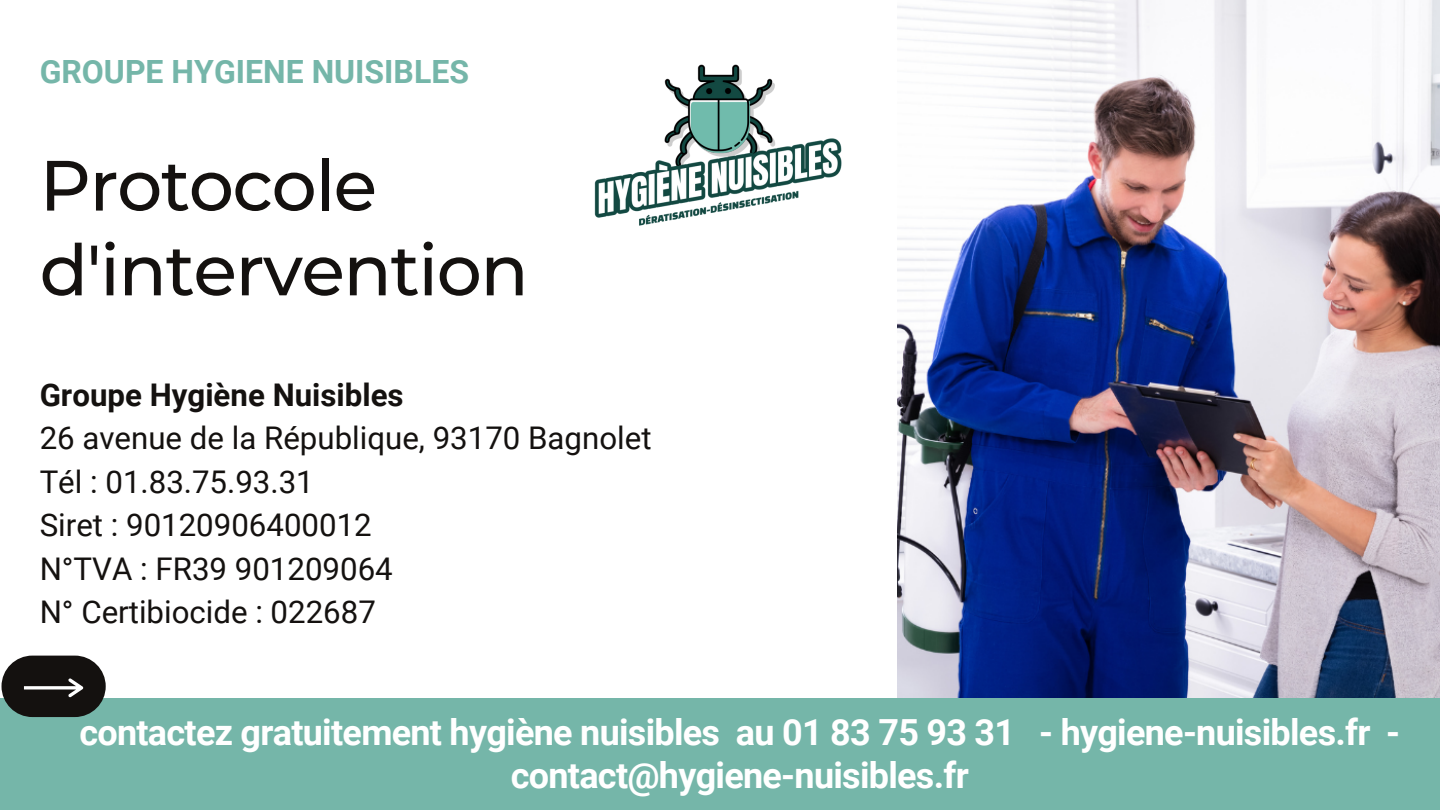
<style>
.page{position:relative;width:1440px;height:810px;background:#fff}
.page>*{position:absolute;margin:0;border:0;box-sizing:border-box;transform-origin:0 0}
.t1{font:500 71px/84.8px "Montserrat";letter-spacing:-.02em;color:#14110f}
.t2{font:700 36px/42.8px "Roboto";letter-spacing:-.02em;color:#fff;text-align:center}
.t3{font:700 32px "Roboto";color:#75b6a9}
.t4{font:31.2px "Roboto";color:#14110f}
.t5{font:700 31.2px "Roboto";color:#14110f}
</style>
<div class="page">
<img style="left:897px;top:0;width:543px;height:698px">
<div style="left:1px;top:698px;width:1439px;height:112px;background:#75b6a9"></div>
<div style="left:2px;top:656px;width:104px;height:61px;background:#14110f;border-radius:31px"></div>
<svg style="left:24px;top:678px;width:59px;height:19px"></svg>
<img style="left:594px;top:64px;width:248px;height:162px">
<p class="t3" style="left:40px;top:53px;width:431px">GROUPE HYGIENE NUISIBLES</p>
<p class="t1" style="left:40px;top:143px;width:491px">Protocole d'intervention</p>
<p class="t5" style="left:40px;top:377px;width:365px">Groupe Hygiène Nuisibles</p>
<p class="t4" style="left:40px;top:421px;width:613px">26 avenue de la République, 93170 Bagnolet</p>
<p class="t4" style="left:40px;top:464px;width:276px">Tél : 01.83.75.93.31</p>
<p class="t4" style="left:40px;top:508px;width:334px">Siret : 90120906400012</p>
<p class="t4" style="left:40px;top:551px;width:355px">N°TVA : FR39 901209064</p>
<p class="t4" style="left:40px;top:595px;width:338px">N° Certibiocide : 022687</p>
<p class="t2" style="left:79px;top:711px;width:1322px">contactez gratuitement hygiène nuisibles au 01 83 75 93 31 - hygiene-nuisibles.fr - contact@hygiene-nuisibles.fr</p>
</div>
